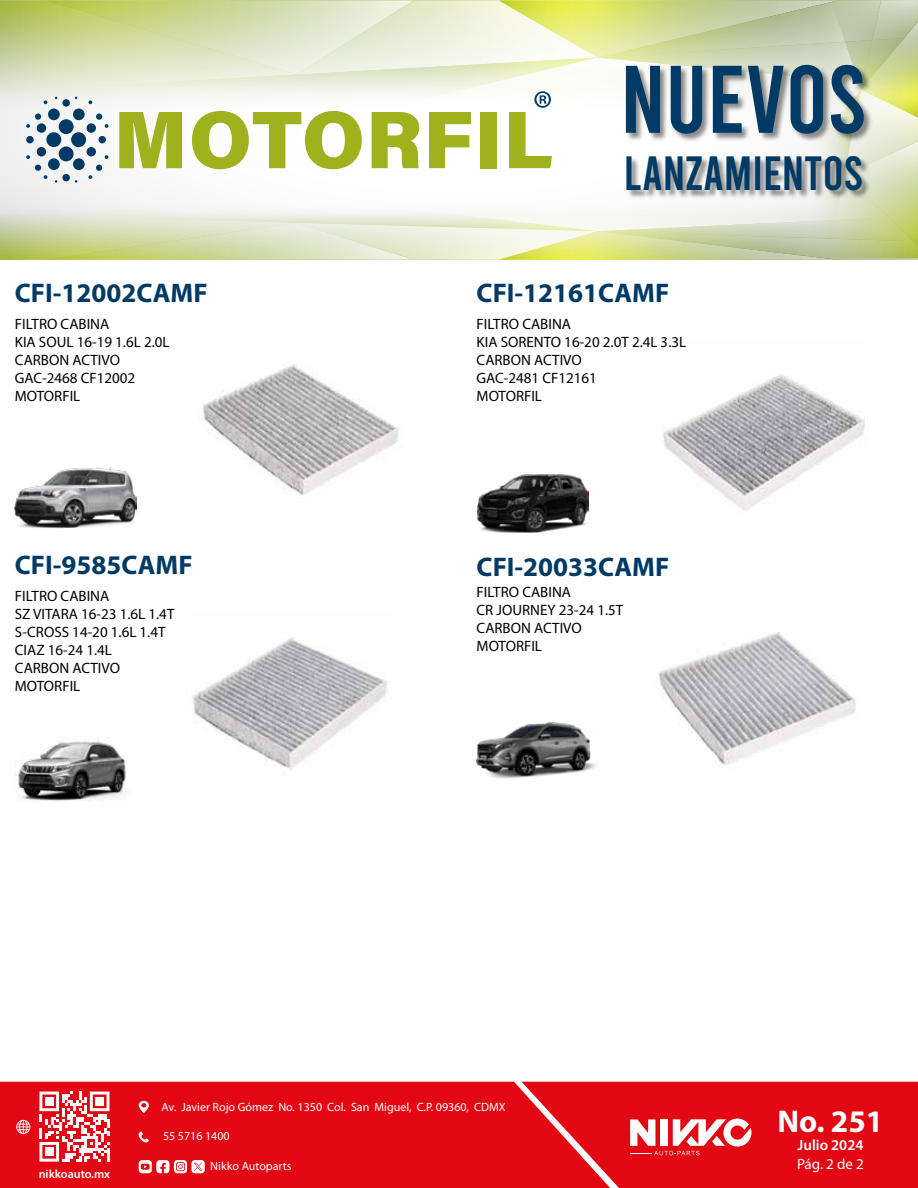
<style>
.page{position:relative;width:918px;height:1188px;background:#fff}
.page>*{position:absolute;margin:0;border:0;box-sizing:border-box;transform-origin:0 0}
.t1{font:95.7px "Bebas";color:#003a65}
.t2{font:47.85px "Bebas";color:#003a65}
.t3{font:700 31.5px "Myriad Pro";color:#fff}
.t4{font:700 27px "Myriad Pro";color:#003a65}
.t5{font:15px/18px "Myriad Pro";color:#000}
.t6{font:600 15px "Myriad Pro";color:#fff}
.t7{font:15px "Myriad Pro";color:#fff}
.t8{font:12px "Myriad Pro";color:#fff}
.t9{font:600 12px "Myriad Pro";color:#fff}
</style>
<div class="page">
<img style="left:477px;top:723px;width:119px;height:55px">
<img style="left:477px;top:474px;width:111px;height:59px">
<img style="left:15px;top:467px;width:122px;height:61px">
<div style="left:0;top:1082px;width:522px;height:106px;background:#e30613"></div>
<svg style="left:39px;top:1092px;width:70px;height:70px"></svg>
<div style="left:45px;top:1097px;width:8px;height:9px;background:#fff"></div>
<div style="left:95px;top:1097px;width:9px;height:9px;background:#fff"></div>
<div style="left:45px;top:1148px;width:8px;height:8px;background:#fff"></div>
<svg style="left:16px;top:1120px;width:14px;height:14px"></svg>
<svg style="left:139px;top:1101px;width:10px;height:12px"></svg>
<svg style="left:139px;top:1131px;width:10px;height:12px"></svg>
<svg style="left:139px;top:1160px;width:66px;height:13px"></svg>
<svg style="left:522px;top:1082px;width:396px;height:106px;background:#e41723"></svg>
<svg style="left:0;top:0;width:918px;height:260px"></svg>
<img style="left:663px;top:374px;width:202px;height:137px">
<img style="left:658px;top:632px;width:198px;height:134px">
<img style="left:203px;top:364px;width:196px;height:131px">
<img style="left:192px;top:637px;width:196px;height:133px">
<img style="left:15px;top:740px;width:112px;height:62px">
<h3 class="t4" style="left:15px;top:276px;width:194px">CFI-12002CAMF</h3>
<p class="t5" style="left:15px;top:314px;width:156px">FILTRO CABINA<br>KIA SOUL 16-19 1.6L 2.0L<br>CARBON ACTIVO<br>GAC-2468 CF12002<br>MOTORFIL</p>
<h3 class="t4" style="left:15px;top:548px;width:179px">CFI-9585CAMF</h3>
<p class="t5" style="left:15px;top:586px;width:161px">FILTRO CABINA<br>SZ VITARA 16-23 1.6L 1.4T<br>S-CROSS 14-20 1.6L 1.4T<br>CIAZ 16-24 1.4L<br>CARBON ACTIVO<br>MOTORFIL</p>
<h1 class="t1" style="left:620px;top:51px;width:248px">NUEVOS</h1>
<h2 class="t2" style="left:624px;top:150px;width:241px">LANZAMIENTOS</h2>
<h3 class="t4" style="left:477px;top:276px;width:194px">CFI-12161CAMF</h3>
<p class="t5" style="left:477px;top:314px;width:211px">FILTRO CABINA<br>KIA SORENTO 16-20 2.0T 2.4L 3.3L<br>CARBON ACTIVO<br>GAC-2481 CF12161<br>MOTORFIL</p>
<h3 class="t4" style="left:477px;top:549px;width:194px">CFI-20033CAMF</h3>
<p class="t5" style="left:477px;top:583px;width:148px">FILTRO CABINA<br>CR JOURNEY 23-24 1.5T<br>CARBON ACTIVO<br>MOTORFIL</p>
<p class="t9" style="left:39px;top:1167px;width:73px">nikkoauto.mx</p>
<p class="t8" style="left:161px;top:1099px;width:346px">Av. Javier Rojo Gómez No. 1350 Col. San Miguel, C.P. 09360, CDMX</p>
<p class="t8" style="left:163px;top:1129px;width:68px">55 5716 1400</p>
<p class="t8" style="left:210px;top:1159px;width:83px">Nikko Autoparts</p>
<h3 class="t3" style="left:778px;top:1101px;width:107px">No. 251</h3>
<p class="t6" style="left:798px;top:1135px;width:67px">Julio 2024</p>
<p class="t7" style="left:797px;top:1155px;width:68px">Pág. 2 de 2</p>
</div>
